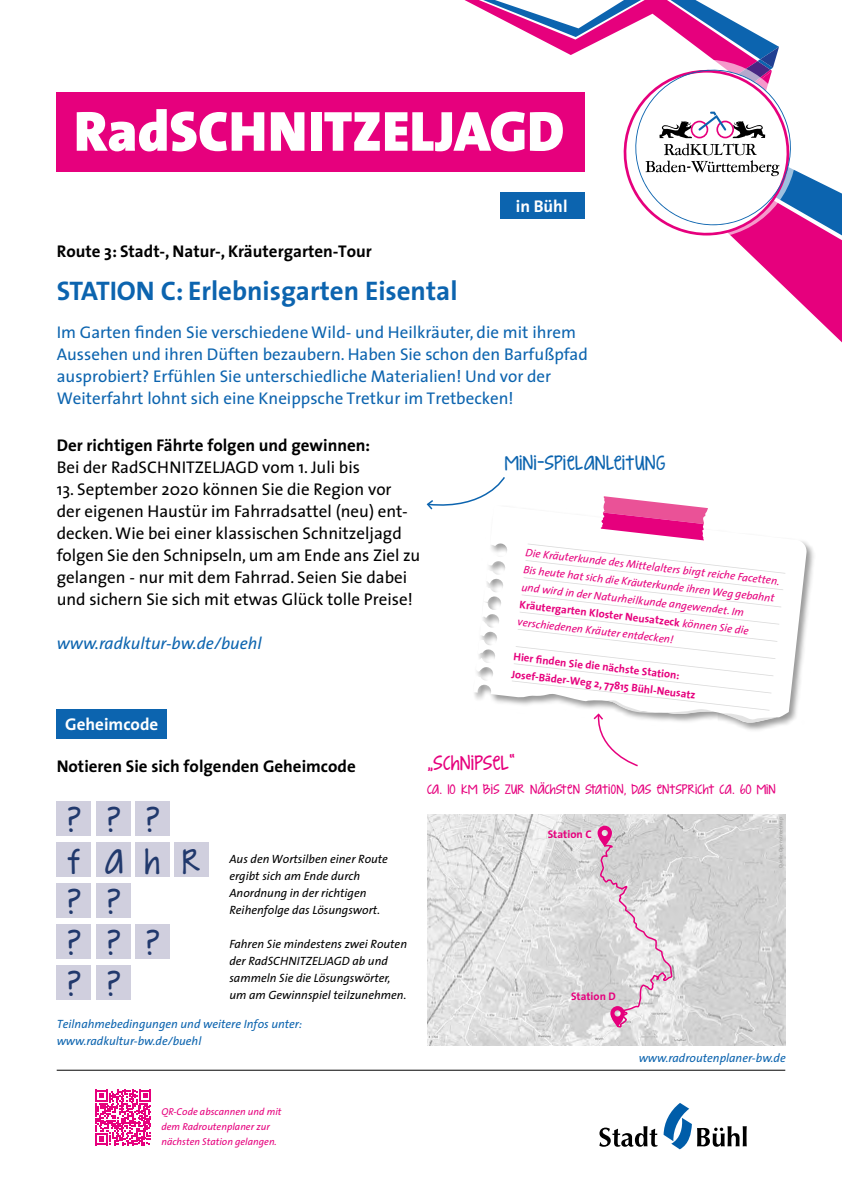
<style>
.page{position:relative;width:842px;height:1191px;background:#fff}
.page>*{position:absolute;margin:0;border:0;box-sizing:border-box;transform-origin:0 0}
.t1{font:900 57px "The Sans";color:#fff}
.t2{font:46.8px "KG Strawberry Limeade";color:#21396d}
.t3{font:700 27px "The Sans";color:#0c64af}
.t4{font:27px "KG Strawberry Limeade";color:#0c64af}
.t5{font:27px "KG Strawberry Limeade";color:#e6007d}
.t6{font:18px "KG Strawberry Limeade";color:#e6007d}
.t7{font:700 17.1px "The Sans";color:#fff}
.t8{font:17px/22px "The Sans";color:#000}
.t9{font:17px/22px "The Sans";color:#0c64af}
.t10{font:700 17px "The Sans";color:#000}
.t11{font:italic 17px "The Sans";color:#0c64af}
.t12{font:700 17px "The Sans";color:#fff}
.t13{font:italic 12px/17px "The Sans";color:#000}
.t14{font:italic 12px "The Sans";color:#0c64af}
.t15{font:700 11.1px "The Sans";color:#e6007d}
.t16{font:italic 11px/17.4px "The Sans";color:#e6007d}
.t17{font:700 11px "The Sans";color:#e6007d}
.t18{font:italic 10px/15px "The Sans";color:#e6007d}
.t19{font:5px "The Sans";color:#9d9d9c}
.s1{font-weight:700;font-style:normal}
</style>
<div class="page">
<svg style="left:464px;top:0;width:378px;height:342px"></svg>
<img style="left:427px;top:814px;width:358px;height:231px">
<div style="left:57px;top:92px;width:528px;height:80px;background:#e6007d"></div>
<svg style="left:426px;top:477px;width:79px;height:33px"></svg>
<hr style="left:57px;top:1070px;width:728px;height:1px;background:#000">
<svg style="left:96px;top:1089px;width:55px;height:56px"></svg>
<div style="left:57px;top:709px;width:110px;height:30px;background:#0c64af"></div>
<div style="left:57px;top:924px;width:34px;height:34px;background:#d0cfde"></div>
<div style="left:57px;top:965px;width:34px;height:34px;background:#d0cfde"></div>
<div style="left:96px;top:924px;width:34px;height:34px;background:#d0cfde"></div>
<div style="left:96px;top:965px;width:34px;height:34px;background:#d0cfde"></div>
<div style="left:135px;top:924px;width:35px;height:34px;background:#d0cfde"></div>
<div style="left:135px;top:842px;width:35px;height:35px;background:#d0cfde"></div>
<div style="left:57px;top:883px;width:34px;height:34px;background:#d0cfde"></div>
<div style="left:96px;top:883px;width:34px;height:34px;background:#d0cfde"></div>
<div style="left:57px;top:842px;width:34px;height:35px;background:#d0cfde"></div>
<div style="left:96px;top:842px;width:34px;height:35px;background:#d0cfde"></div>
<div style="left:57px;top:801px;width:34px;height:34px;background:#d0cfde"></div>
<div style="left:96px;top:801px;width:34px;height:34px;background:#d0cfde"></div>
<div style="left:135px;top:801px;width:35px;height:34px;background:#d0cfde"></div>
<div style="left:174px;top:842px;width:35px;height:35px;background:#d0cfde"></div>
<div style="left:500px;top:192px;width:85px;height:27px;background:#0c64af"></div>
<svg style="left:599px;top:1126px;width:58px;height:20px"></svg>
<svg style="left:664px;top:1103px;width:83px;height:46px"></svg>
<div style="left:472px;top:504px;width:344px;height:228px;background:#000;opacity:.4"></div>
<svg style="left:473px;top:505px;width:334px;height:222px"></svg>
<svg style="left:512px;top:496px;width:273px;height:271px"></svg>
<svg style="left:597px;top:825px;width:75px;height:203px;background:#daced5"></svg>
<p class="t1" style="left:74px;top:83px;width:492px">RadSCHNITZELJAGD</p>
<p class="t10" style="left:57px;top:237px;width:317px">Route 3: Stadt-, Natur-, Kräutergarten-Tour</p>
<p class="t3" style="left:57px;top:268px;width:402px">STATION C: Erlebnisgarten Eisental</p>
<p class="t12" style="left:516px;top:192px;width:53px">in Bühl</p>
<p class="t9" style="left:57px;top:321px;width:533px">Im Garten finden Sie verschiedene Wild- und Heilkräuter, die mit ihrem Aussehen und ihren Düften bezaubern. Haben Sie schon den Barfußpfad ausprobiert? Erfühlen Sie unterschiedliche Materialien! Und vor der Weiterfahrt lohnt sich eine Kneippsche Tretkur im Tretbecken!</p>
<p class="t10" style="left:57px;top:431px;width:315px">Der richtigen Fährte folgen und gewinnen:</p>
<p class="t8" style="left:57px;top:456px;width:305px">Bei der RadSCHNITZELJAGD vom 1. Juli bis</p>
<p class="t8" style="left:57px;top:478px;width:365px">13. September 2020 können Sie die Region vor<br>der eigenen Haustür im Fahrradsattel (neu) ent&shy;decken. Wie bei einer klassischen Schnitzeljagd folgen Sie den Schnipseln, um am Ende ans Ziel zu gelangen - nur mit dem Fahrrad. Seien Sie dabei und sichern Sie sich mit etwas Glück tolle Preise!</p>
<p class="t11" style="left:57px;top:629px;width:207px">www.radkultur-bw.de/buehl</p>
<p class="t7" style="left:65px;top:710px;width:95px">Geheimcode</p>
<p class="t4" style="left:505px;top:440px;width:162px">mini-spielanleitung</p>
<p class="t16" style="left:526px;top:544px;width:258px;rotate:6deg">Die Kräuterkunde des Mittelalters birgt reiche Facetten.<br>Bis heute hat sich die Kräuterkunde ihren Weg gebahnt und wird in der Naturheilkunde angewendet. Im <span class="s1">Kräutergarten Kloster Neusatzeck</span> können Sie die verschiedenen Kräuter entdecken!</p>
<p class="t17" style="left:514px;top:648px;width:168px;rotate:6deg">Hier fi nden Sie die nächste Station:</p>
<p class="t17" style="left:512px;top:665px;width:187px;rotate:6deg">Josef-Bäder-Weg 2, 77815 Bühl-Neusatz</p>
<p class="t10" style="left:57px;top:751px;width:301px">Notieren Sie sich folgenden Geheimcode</p>
<p class="t2" style="left:67px;top:781px;width:15px">?</p>
<p class="t2" style="left:107px;top:781px;width:15px">?</p>
<p class="t2" style="left:146px;top:781px;width:15px">?</p>
<p class="t2" style="left:68px;top:822px;width:14px">f</p>
<p class="t2" style="left:104px;top:822px;width:21px">a</p>
<p class="t2" style="left:144px;top:822px;width:17px">h</p>
<p class="t2" style="left:67px;top:863px;width:15px">?</p>
<p class="t2" style="left:67px;top:904px;width:15px">?</p>
<p class="t2" style="left:67px;top:945px;width:15px">?</p>
<p class="t2" style="left:107px;top:863px;width:15px">?</p>
<p class="t2" style="left:107px;top:904px;width:15px">?</p>
<p class="t2" style="left:107px;top:945px;width:15px">?</p>
<p class="t2" style="left:146px;top:904px;width:15px">?</p>
<p class="t2" style="left:182px;top:822px;width:20px">r</p>
<p class="t13" style="left:229px;top:850px;width:160px">Aus den Wortsilben einer Route ergibt sich am Ende durch<br>Anordnung in der richtigen<br>Reihenfolge das Lösungswort.</p>
<p class="t13" style="left:229px;top:935px;width:179px">Fahren Sie mindestens zwei Routen der RadSCHNITZELJAGD ab und sammeln Sie die Lösungswörter, um am Gewinnspiel teilzunehmen.</p>
<p class="t14" style="left:57px;top:1014px;width:247px">Teilnahmebedingungen und weitere Infos unter:</p>
<p class="t14" style="left:57px;top:1031px;width:146px">www.radkultur-bw.de/buehl</p>
<p class="t5" style="left:427px;top:740px;width:90px">„schnipsel“</p>
<p class="t6" style="left:427px;top:774px;width:350px">ca. 10 km bis zur nächsten station, das entspricht ca. 60 min</p>
<p class="t15" style="left:548px;top:825px;width:45px">Station C</p>
<p class="t19" style="left:777px;top:868px;width:52px;rotate:-90deg">Quelle: Openstreetmap</p>
<p class="t17" style="left:571px;top:986px;width:46px">Station D</p>
<p class="t14" style="left:639px;top:1047px;width:149px">www.radroutenplaner-bw.de</p>
<p class="t18" style="left:161px;top:1104px;width:122px">QR-Code abscannen und mit dem Radroutenplaner zur nächsten Station gelangen.</p>
</div>
